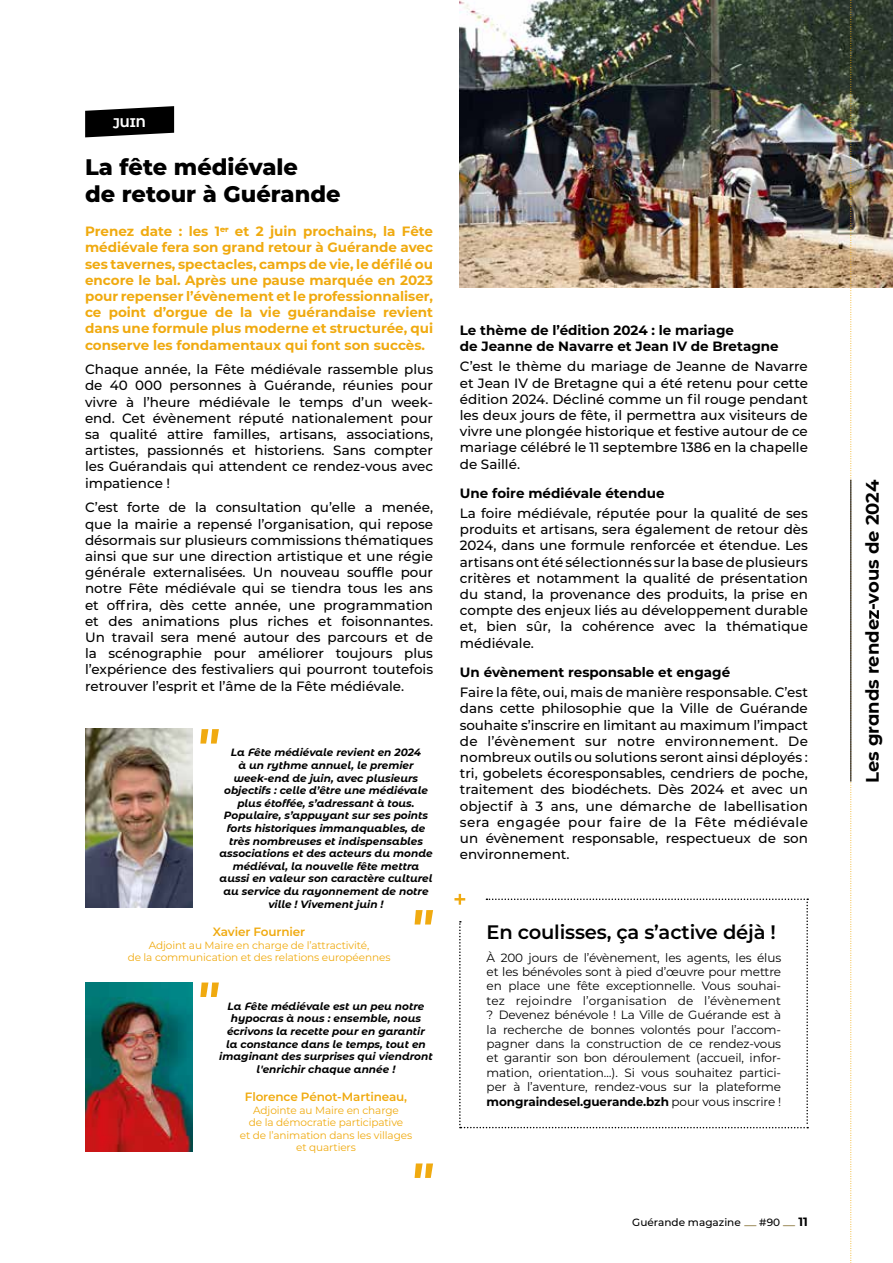
<style>
.page{position:relative;width:893px;height:1263px;background:#fff}
.page>*{position:absolute;margin:0;border:0;box-sizing:border-box;transform-origin:0 0}
.t1{font:800 22.5px/27px "Montserrat";color:#000}
.t2{font:600 19.5px "Montserrat";letter-spacing:-.01em;color:#000}
.t3{font:700 18px "Montserrat Alternates";color:#000}
.t4{font:500 13.5px/16.2px "Montserrat";color:#000;text-align:justify}
.t5{font:700 13.5px/16.2px "Montserrat";color:#f0aa10;text-align:justify}
.t6{font:700 13.5px/16.2px "Montserrat";color:#000}
.t7{font:700 12.45px "Montserrat Alternates";color:#fff}
.t8{font:12px/14.4px "Montserrat";letter-spacing:-.01em;color:#000;text-align:justify}
.t9{font:600 12px "Montserrat";letter-spacing:-.01em;color:#f0aa10}
.t10{font:italic 700 10.5px/12.6px "Montserrat Alternates";color:#000;text-align:center}
.t11{font:10.5px/12.6px "Montserrat";letter-spacing:-.01em;color:#f0aa10;text-align:center}
.t12{font:500 10.5px "Montserrat";color:#000}
.s1{font-weight:700}
.s2{font-family:"Montserrat Alternates";font-weight:700;font-size:12px;color:#a99a6f}
.s3{font-family:"Montserrat Alternates"}
.s4{font-family:"Montserrat Alternates";font-weight:700;font-size:12px}
</style>
<div class="page">
<svg style="left:454px;top:894px;width:354px;height:234px"></svg>
<img style="left:460px;top:0;width:433px;height:287px">
<svg style="left:85px;top:106px;width:89px;height:31px;background:#242424"></svg>
<svg style="left:850px;top:0;width:2px;height:1263px"></svg>
<hr style="left:850px;top:480px;width:1px;height:302px;background:#000">
<svg style="left:869px;top:610px;width:10px;height:9px"></svg>
<svg style="left:200px;top:729px;width:19px;height:14px"></svg>
<svg style="left:414px;top:910px;width:19px;height:14px"></svg>
<img style="left:85px;top:729px;width:107px;height:178px">
<svg style="left:200px;top:982px;width:19px;height:15px"></svg>
<svg style="left:414px;top:1163px;width:19px;height:15px"></svg>
<img style="left:85px;top:982px;width:107px;height:169px">
<p class="t7" style="left:113px;top:114px;width:34px">JUIN</p>
<p class="t1" style="left:85px;top:152px;width:257px">La fête médiévale<br>de retour à Guérande</p>
<p class="t5" style="left:85px;top:223px;width:350px">Prenez date : les 1<sup>er</sup> et 2 juin prochains, la Fête médiévale fera son grand retour à Guérande avec ses tavernes, spectacles, camps de vie, le défilé ou encore le bal. Après une pause marquée en 2023 pour repenser l’évènement et le professionnaliser, ce point d’orgue de la vie guérandaise revient dans une formule plus moderne et structurée, qui conserve les fondamentaux qui font son succès.</p>
<p class="t4" style="left:85px;top:361px;width:350px">Chaque année, la Fête médiévale rassemble plus de 40 000 personnes à Guérande, réunies pour vivre à l’heure médiévale le temps d’un week&shy;end. Cet évènement réputé nationalement pour sa qualité attire familles, artisans, associations, artistes, passionnés et historiens. Sans compter les Guérandais qui attendent ce rendez-vous avec impatience !</p>
<p class="t4" style="left:85px;top:499px;width:350px">C’est forte de la consultation qu’elle a menée, que la mairie a repensé l’organisation, qui repose désormais sur plusieurs commissions thématiques ainsi que sur une direction artistique et une régie générale externalisées. Un nouveau souffle pour notre Fête médiévale qui se tiendra tous les ans et offrira, dès cette année, une programmation et des animations plus riches et foisonnantes.<br>Un travail sera mené autour des parcours et de la scénographie pour améliorer toujours plus l’expérience des festivaliers qui pourront toutefois retrouver l’esprit et l’âme de la Fête médiévale.</p>
<p class="t10" style="left:219px;top:746px;width:215px">La Fête médiévale revient en 2024<br>à un rythme annuel, le premier week-end de juin, avec plusieurs objectifs : celle d’être une médiévale plus étoffée, s’adressant à tous.<br>Populaire, s’appuyant sur ses points forts historiques immanquables, de très nombreuses et indispensables associations et des acteurs du monde médiéval, la nouvelle fête mettra aussi en valeur son caractère culturel au service du rayonnement de notre ville ! Vivement juin !</p>
<p class="t9" style="left:213px;top:923px;width:94px">Xavier Fournier</p>
<p class="t11" style="left:128px;top:938px;width:264px">Adjoint au Maire en charge de l’attractivité,<br>de la communication et des relations européennes</p>
<p class="t10" style="left:219px;top:999px;width:215px">La Fête médiévale est un peu notre hypocras à nous : ensemble, nous écrivons la recette pour en garantir<br>la constance dans le temps, tout en imaginant des surprises qui viendront l'enrichir chaque année !</p>
<p class="t9" style="left:245px;top:1088px;width:164px">Florence Pénot-Martineau,</p>
<p class="t11" style="left:240px;top:1103px;width:174px">Adjointe au Maire en charge<br>de la démocratie participative<br>et de l’animation dans les villages et quartiers</p>
<p class="t6" style="left:460px;top:321px;width:320px">Le thème de l’édition 2024 : le mariage<br>de Jeanne de Navarre et Jean IV de Bretagne</p>
<p class="t4" style="left:460px;top:358px;width:350px">C’est le thème du mariage de Jeanne de Navarre et Jean IV de Bretagne qui a été retenu pour cette édition 2024. Décliné comme un fil rouge pendant les deux jours de fête, il permettra aux visiteurs de vivre une plongée historique et festive autour de ce mariage célébré le 11 septembre 1386 en la chapelle de Saillé.</p>
<p class="t6" style="left:460px;top:484px;width:206px">Une foire médiévale étendue</p>
<p class="t4" style="left:460px;top:505px;width:350px">La foire médiévale, réputée pour la qualité de ses produits et artisans, sera également de retour dès 2024, dans une formule renforcée et étendue. Les artisans ont été sélectionnés sur la base de plusieurs critères et notamment la qualité de présentation du stand, la provenance des produits, la prise en compte des enjeux liés au développement durable et, bien sûr, la cohérence avec la thématique médiévale.</p>
<p class="t6" style="left:460px;top:663px;width:272px">Un évènement responsable et engagé</p>
<p class="t4" style="left:460px;top:684px;width:350px">Faire la fête, oui, mais de manière responsable. C’est dans cette philosophie que la Ville de Guérande souhaite s’inscrire en limitant au maximum l’impact de l’évènement sur notre environnement. De nombreux outils ou solutions seront ainsi déployés : tri, gobelets écoresponsables, cendriers de poche, traitement des biodéchets. Dès 2024 et avec un objectif à 3 ans, une démarche de labellisation sera engagée pour faire de la Fête médiévale un évènement responsable, respectueux de son environnement.</p>
<p class="t2" style="left:487px;top:918px;width:291px">En coulisses, ça s’active déjà !</p>
<p class="t8" style="left:487px;top:950px;width:296px">À 200 jours de l’évènement, les agents, les élus et les bénévoles sont à pied d’œuvre pour mettre en place une fête exceptionnelle. Vous souhai&shy;tez rejoindre l’organisation de l’évènement ? Devenez bénévole ! La Ville de Guérande est à la recherche de bonnes volontés pour l’accom&shy;pagner dans la construction de ce rendez-vous et garantir son bon déroulement (accueil, infor&shy;mation, orientation…). Si vous souhaitez partici&shy;per à l’aventure, rendez-vous sur la plateforme <span class="s1">mongraindesel.guerande.bzh</span> pour vous inscrire !</p>
<p class="t12" style="left:632px;top:1215px;width:177px">Guérande magazine <span class="s2">—</span> <span class="s3">#90</span> <span class="s2">—</span> <span class="s4">11</span></p>
<p class="t3" style="left:859px;top:783px;width:305px;rotate:-90deg">Les grands rende -vous de 2024</p>
</div>
